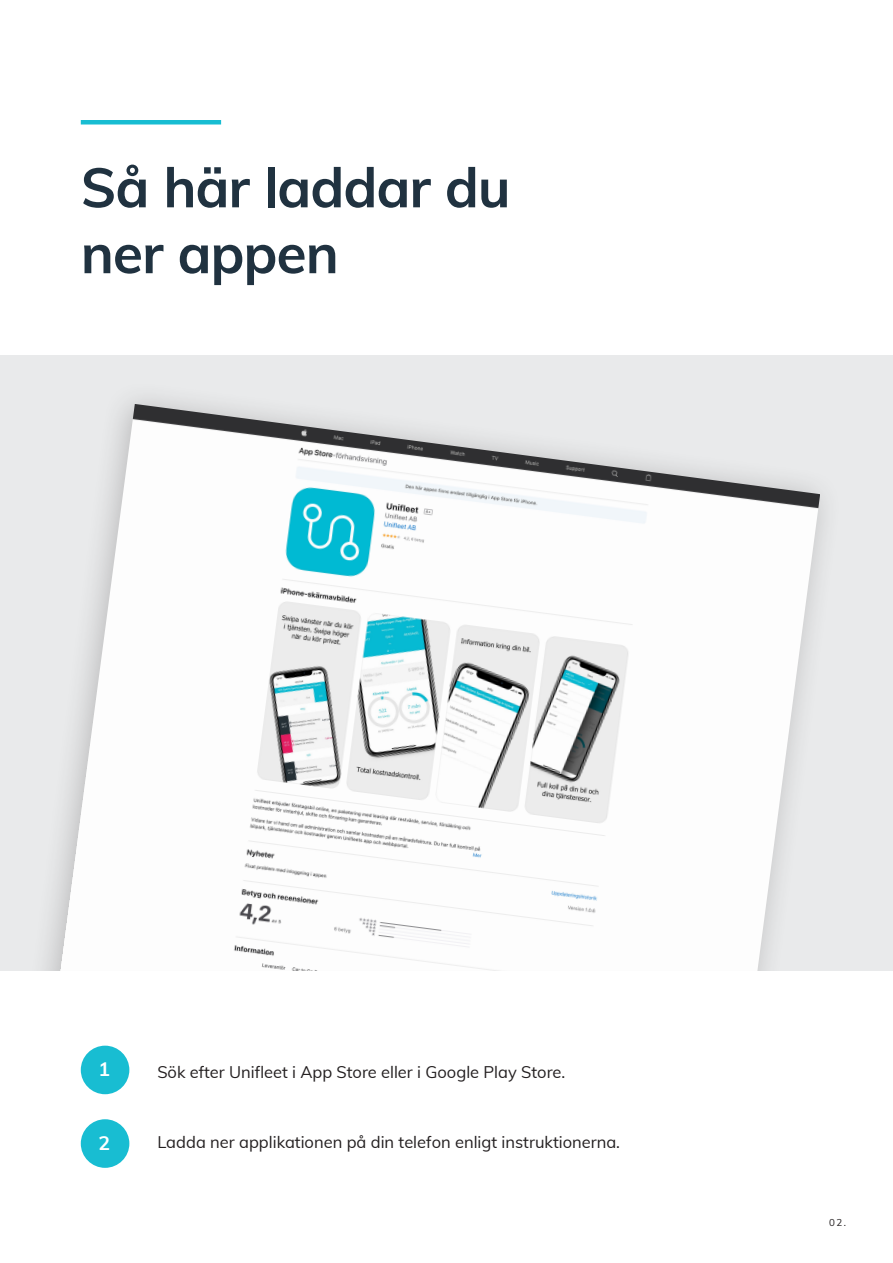
<style>
.page{position:relative;width:893px;height:1263px;background:#fff}
.page>*{position:absolute;margin:0;border:0;box-sizing:border-box;transform-origin:0 0}
.t1{font:700 54.9px/65.8px "Muli";letter-spacing:-.02em;color:#203240}
.t2{font:700 19.5px "Muli";color:#fff}
.t3{font:16.5px "Muli";color:#231f20}
.t4{font:9.75px "Muli";color:#231f20}
</style>
<div class="page">
<hr style="left:81px;top:120px;width:140px;height:4px;background:#18bdd2">
<div style="left:0;top:355px;width:893px;height:616px;background:#e9eaeb"></div>
<img style="left:60px;top:404px;width:760px;height:567px">
<div style="left:81px;top:1046px;width:48px;height:48px;background:#18bdd2;border-radius:50%"></div>
<div style="left:81px;top:1119px;width:48px;height:49px;background:#18bdd2;border-radius:50%"></div>
<p class="t1" style="left:81px;top:152px;width:431px">Så här laddar du ner appen</p>
<p class="t2" style="left:99px;top:1055px;width:13px">1</p>
<p class="t2" style="left:99px;top:1128px;width:13px">2</p>
<p class="t3" style="left:157px;top:1060px;width:409px">Sök efter Unifleet i App Store eller i Google Play Store.</p>
<p class="t3" style="left:157px;top:1130px;width:464px">Ladda ner applikationen på din telefon enligt instruktionerna.</p>
<p class="t4" style="left:829px;top:1216px;width:19px">02.</p>
</div>
